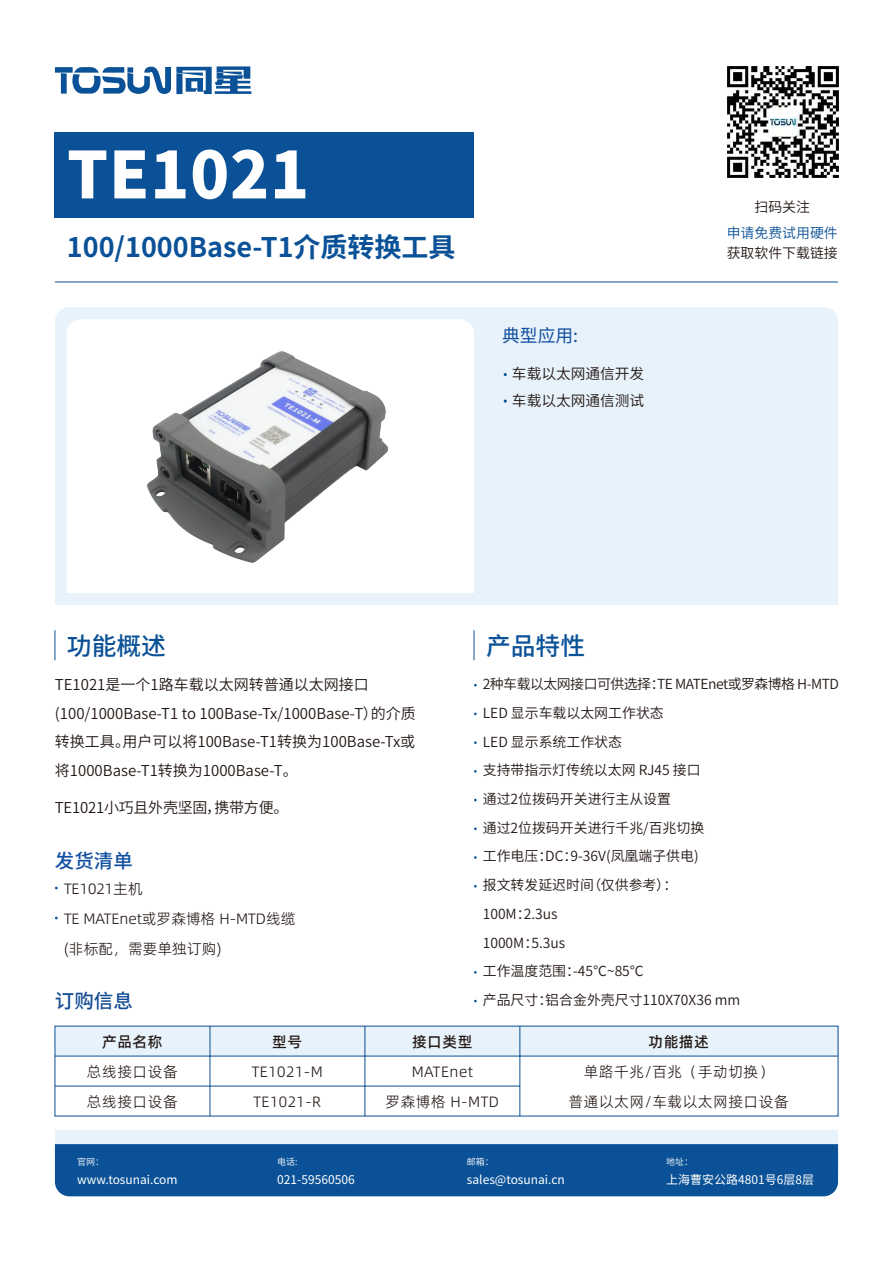
<style>
.page{position:relative;width:893px;height:1263px;background:#fff}
.page>*{position:absolute;margin:0;border:0;box-sizing:border-box;transform-origin:0 0}
.t1{font:800 64.5px "Source Han Sans SC";letter-spacing:.01em;color:#fff}
.t2{font:700 27px "Source Han Sans SC";color:#0a5197}
.t3{font:500 24.75px "Source Han Sans SC";color:#0a5197}
.t4{font:500 19.5px "Source Han Sans SC";color:#114fa0}
.t5{font:500 19.5px "Source Han Sans SC";color:#124b94}
.t6{font:17.7px "Source Han Sans SC";color:#114fa0}
.t7{font:15px/28.5px "Source Han Sans SC";color:#231815}
.t8{font:15px/30px "Alibaba Pu Hui Ti 2 45 Light";letter-spacing:.03em;color:#231815}
.t9{font:15px/30px "Alibaba Pu Hui Ti 2 45 Light";color:#231815}
.t10{font:15px "Alibaba Pu Hui Ti 2 65 Medium";letter-spacing:.03em;color:#231815}
.t11{font:14.7px/27px "Source Han Sans SC";color:#231815}
.t12{font:13.95px/28.7px "Source Han Sans SC";color:#231815}
.t13{font:13.95px "Source Han Sans SC";color:#0d5297}
.t14{font:12px "Source Han Sans SC";color:#fff}
.t15{font:9px "Source Han Sans SC";color:#fff}
</style>
<div class="page">
<hr style="left:55px;top:282px;width:783px;height:1px;background:#0a5197">
<img style="left:727px;top:66px;width:111px;height:111px">
<svg style="left:55px;top:1130px;width:783px;height:66px;background:#3973ac"></svg>
<div style="left:55px;top:307px;width:783px;height:298px;background:#e7f2fa"></div>
<svg style="left:67px;top:319px;width:407px;height:274px"></svg>
<div style="left:55px;top:67px;width:18px;height:6px;background:#0a5197"></div>
<div style="left:61px;top:73px;width:6px;height:21px;background:#0a5197"></div>
<svg style="left:72px;top:66px;width:179px;height:28px"></svg>
<hr style="left:55px;top:630px;width:1px;height:30px;background:#0a5197">
<hr style="left:474px;top:630px;width:1px;height:30px;background:#0a5197">
<div style="left:55px;top:133px;width:419px;height:85px;background:#0a5197"></div>
<div style="left:55px;top:1026px;width:783px;height:30px;background:#e7f2fa"></div>
<hr style="left:55px;top:1056px;width:783px;height:1px;background:#0a5197">
<hr style="left:55px;top:1086px;width:465px;height:1px;background:#0a5197">
<img style="left:137px;top:345px;width:255px;height:226px">
<hr style="left:210px;top:1026px;width:1px;height:90px;background:#0a5197">
<hr style="left:365px;top:1026px;width:1px;height:90px;background:#0a5197">
<hr style="left:520px;top:1026px;width:1px;height:90px;background:#0a5197">
<h1 class="t1" style="left:67px;top:138px;width:244px">TE1021</h1>
<h2 class="t2" style="left:67px;top:232px;width:390px">100/1000Base-T1介质转换工具</h2>
<p class="t6" style="left:502px;top:325px;width:78px">典型应用:</p>
<p class="t11" style="left:512px;top:361px;width:134px">车载以太网通信开发车载以太网通信测试</p>
<p class="t12" style="left:754px;top:193px;width:57px">扫码关注</p>
<p class="t13" style="left:727px;top:225px;width:113px">申请免费试用硬件</p>
<p class="t12" style="left:727px;top:239px;width:113px">获取软件下载链接</p>
<h3 class="t3" style="left:67px;top:632px;width:101px">功能概述</h3>
<h3 class="t3" style="left:486px;top:632px;width:101px">产品特性</h3>
<p class="t12" style="left:483px;top:670px;width:358px">2种车载以太网接口可供选择：TE MATEnet或罗森博格 H-MTD<br>LED 显示车载以太网工作状态<br>LED 显示系统工作状态<br>支持带指示灯传统以太网 RJ45 接口<br>通过2位拨码开关进行主从设置<br>通过2位拨码开关进行千兆/百兆切换<br>工作电压：DC：9-36V(凤凰端子供电)<br>报文转发延迟时间（仅供参考）：<br>100M：2.3us<br>1000M：5.3us<br>工作温度范围：-45℃~85℃<br>产品尺寸：铝合金外壳尺寸110X70X36 mm</p>
<p class="t7" style="left:55px;top:671px;width:362px">TE1021是一个1路车载以太网转普通以太网接口(100/1000Base-T1 to 100Base-Tx/1000Base-T）的介质转换工具。用户可以将100Base-T1转换为100Base-Tx或将1000Base-T1转换为1000Base-T。</p>
<p class="t7" style="left:55px;top:794px;width:235px">TE1021小巧且外壳坚固，携带方便。</p>
<h3 class="t4" style="left:55px;top:849px;width:80px">发货清单</h3>
<p class="t9" style="left:64px;top:873px;width:233px">TE1021主机<br>TE MATEnet或罗森博格 H-MTD线缆(非标配，需要单独订购)</p>
<h3 class="t5" style="left:55px;top:989px;width:80px">订购信息</h3>
<p class="t10" style="left:102px;top:1030px;width:62px">产品名称</p>
<p class="t8" style="left:87px;top:1056px;width:92px">总线接口设备总线接口设备</p>
<p class="t8" style="left:252px;top:1056px;width:72px">TE1021-M<br>TE1021-R</p>
<p class="t10" style="left:648px;top:1030px;width:62px">功能描述</p>
<p class="t10" style="left:412px;top:1030px;width:62px">接口类型</p>
<p class="t10" style="left:272px;top:1030px;width:31px">型号</p>
<p class="t8" style="left:569px;top:1056px;width:222px;text-align:center">单路千兆/百兆（手动切换）<br>普通以太网/车载以太网接口设备</p>
<p class="t8" style="left:385px;top:1056px;width:115px;text-align:center">MATEnet<br>罗森博格 H-MTD</p>
<p class="t15" style="left:77px;top:1156px;width:28px">官网：</p>
<p class="t14" style="left:77px;top:1173px;width:102px">www.tosunai.com</p>
<p class="t15" style="left:277px;top:1156px;width:22px">电话:</p>
<p class="t14" style="left:277px;top:1173px;width:79px">021-59560506</p>
<p class="t15" style="left:467px;top:1156px;width:28px">邮箱：</p>
<p class="t14" style="left:467px;top:1173px;width:99px">sales@tosunai.cn</p>
<p class="t15" style="left:666px;top:1156px;width:28px">地址：</p>
<p class="t14" style="left:666px;top:1173px;width:149px">上海曹安公路4801号6层8层</p>
</div>
